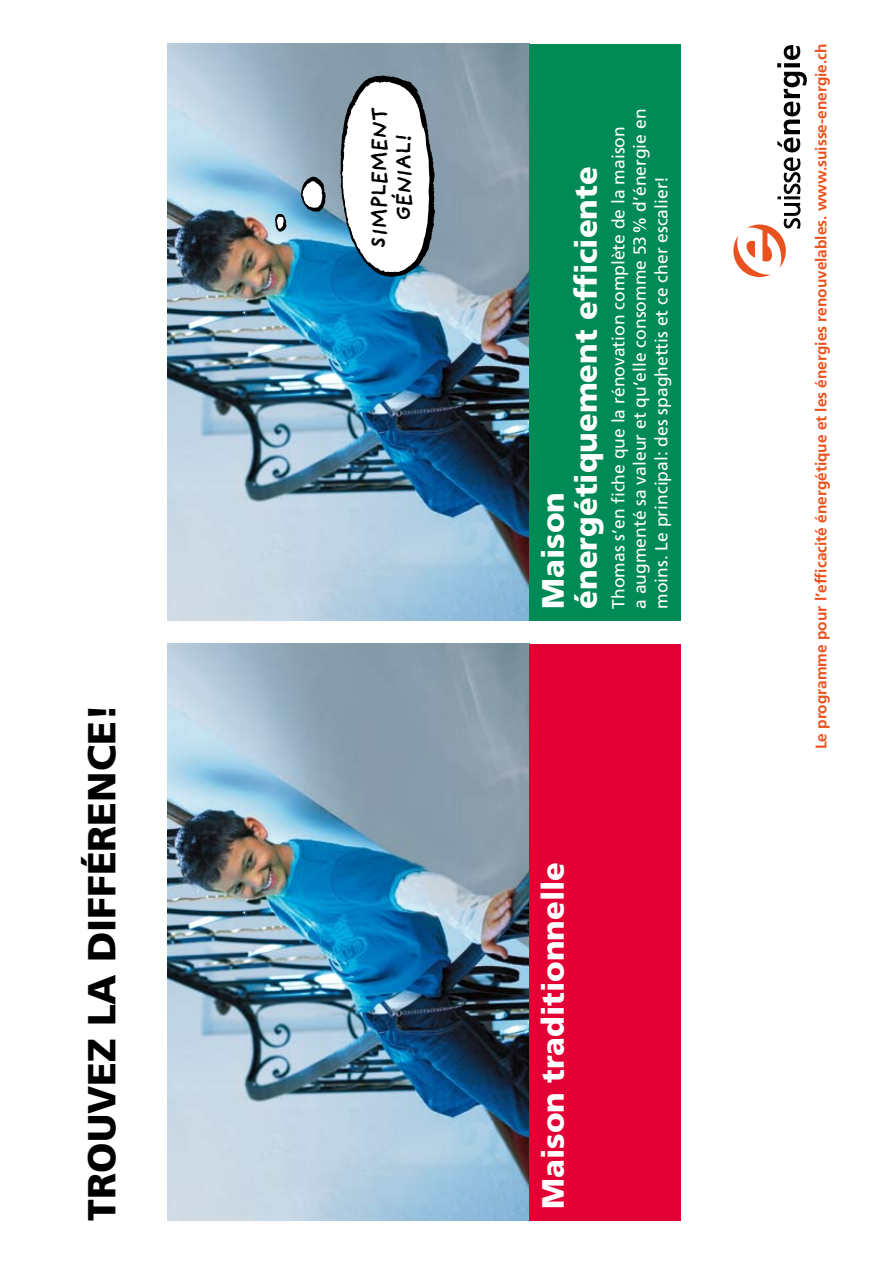
<style>
.page{position:relative;width:893px;height:1263px;background:#fff}
.page>*{position:absolute;margin:0;border:0;box-sizing:border-box;transform-origin:0 0}
.t1{font:900 39px "Frutiger";color:#000}
.t2{font:900 30.75px/32.8px "Frutiger";color:#fff}
.t3{font:700 22.65px/24.6px "Providence Sans";letter-spacing:-.065em;color:#000;text-align:center}
.t4{font:17.4px/21.6px "Frutiger";color:#fff}
.t5{font:700 15.45px "Frutiger";color:#e9511e}
</style>
<div class="page">
<svg style="left:777px;top:45px;width:30px;height:107px"></svg>
<svg style="left:733px;top:158px;width:67px;height:119px"></svg>
<img style="left:168px;top:644px;width:361px;height:576px">
<img style="left:168px;top:44px;width:361px;height:576px">
<div style="left:529px;top:44px;width:151px;height:576px;background:#008b56"></div>
<div style="left:529px;top:644px;width:151px;height:576px;background:#e30034"></div>
<svg style="left:340px;top:75px;width:95px;height:202px"></svg>
<svg style="left:275px;top:177px;width:51px;height:55px;background:#7ba8c1"></svg>
<h1 class="t1" style="left:78px;top:1220px;width:518px;rotate:-90deg">TROUVEZ LA DIFFÉRENCE!</h1>
<h3 class="t3" style="left:366px;top:249px;width:144px;rotate:-90deg">SIMPLEMENT<br>GÉNIAL !</h3>
<p class="t4" style="left:608px;top:609px;width:501px;rotate:-90deg">Thomas s’en fiche que la rénovation complète de la maison<br>a augmenté sa valeur et qu’elle consomme 53 % d’énergie en moins. Le principal: des spaghettis et ce cher escalier!</p>
<h2 class="t2" style="left:536px;top:609px;width:444px;rotate:-90deg">Maison<br>énergétiquement efficiente</h2>
<h2 class="t2" style="left:536px;top:1209px;width:348px;rotate:-90deg">Maison traditionnelle</h2>
<p class="t5" style="left:812px;top:749px;width:707px;rotate:-90deg">Le programme pour l’efficacité énergétique et les énergies renouvelables. www.suisse-energie.ch</p>
</div>
